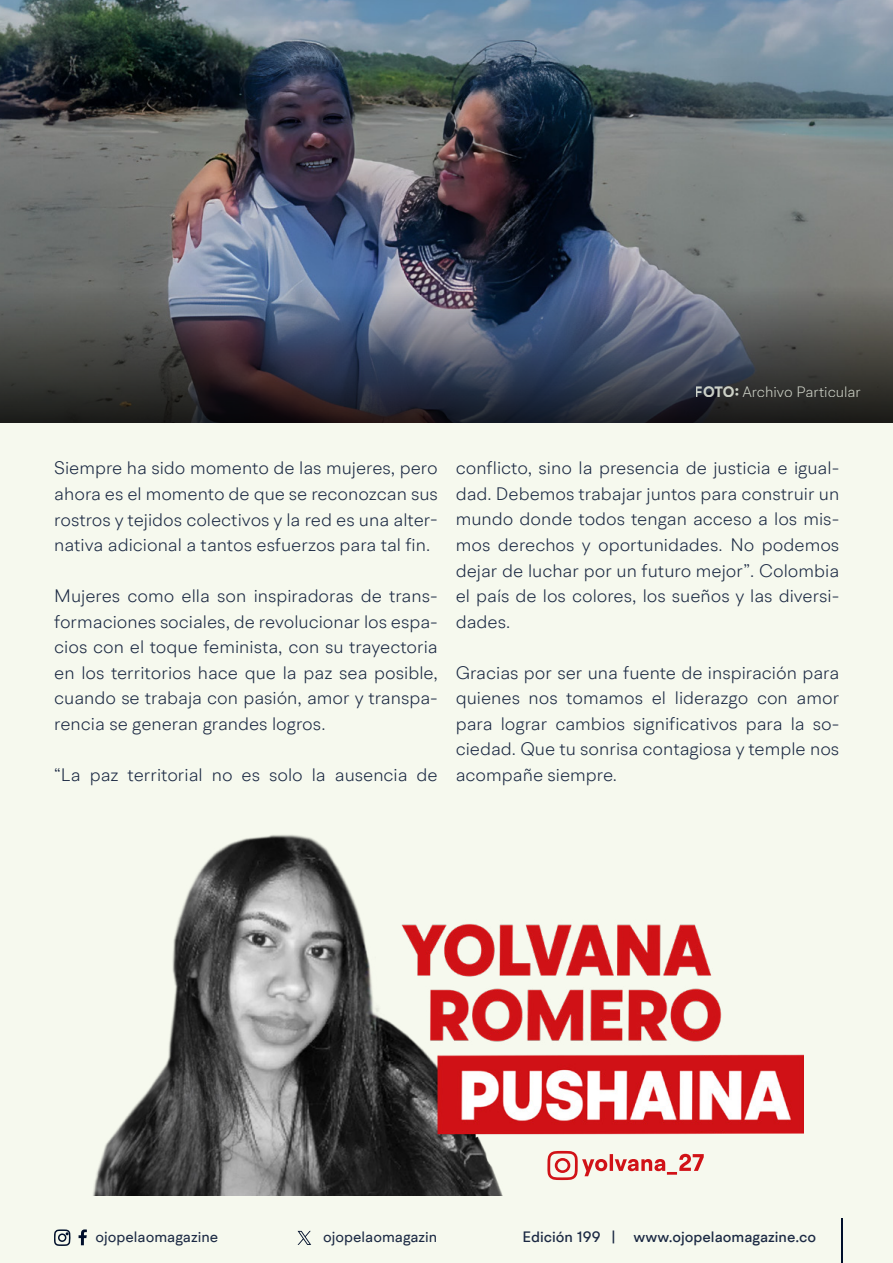
<style>
.page{position:relative;width:893px;height:1263px;background:#f6f9ee}
.page>*{position:absolute;margin:0;border:0;box-sizing:border-box;transform-origin:0 0}
.t1{font:300 18px/25.5px "BR Hendrix";color:#1b2943;text-align:justify}
.t2{font:500 15px "BR Hendrix";color:#1b2943}
.t3{font:15px "BR Hendrix";color:#1b2943}
.t4{font:300 15px "BR Hendrix";color:#f5faed}
.s1{font-weight:700}
</style>
<div class="page">
<svg style="left:79px;top:1229px;width:8px;height:16px"></svg>
<svg style="left:54px;top:1229px;width:17px;height:17px"></svg>
<hr style="left:841px;top:1219px;width:1px;height:44px;background:#000f2b">
<svg style="left:298px;top:1231px;width:13px;height:14px"></svg>
<img style="left:0;top:0;width:893px;height:286px">
<svg style="left:0;top:286px;width:893px;height:137px;background:#434752"></svg>
<img style="left:93px;top:835px;width:710px;height:360px">
<svg style="left:547px;top:1151px;width:157px;height:29px"></svg>
<p class="t4" style="left:695px;top:382px;width:168px"><span class="s1">FOTO:</span> Archivo Particular</p>
<p class="t1" style="left:54px;top:455px;width:385px">Siempre ha sido momento de las mujeres, pero ahora es el momento de que se reconozcan sus rostros y tejidos colectivos y la red es una alter&shy;nativa adicional a tantos esfuerzos para tal fin.</p>
<p class="t1" style="left:54px;top:583px;width:385px">Mujeres como ella son inspiradoras de trans&shy;formaciones sociales, de revolucionar los espa&shy;cios con el toque feminista, con su trayectoria en los territorios hace que la paz sea posible, cuando se trabaja con pasión, amor y transpa&shy;rencia se generan grandes logros.</p>
<p class="t1" style="left:54px;top:761px;width:385px">“La paz territorial no es solo la ausencia de</p>
<p class="t1" style="left:456px;top:455px;width:385px">conflicto, sino la presencia de justicia e igual&shy;dad. Debemos trabajar juntos para construir un mundo donde todos tengan acceso a los mis&shy;mos derechos y oportunidades. No podemos dejar de luchar por un futuro mejor”. Colombia el país de los colores, los sueños y las diversi&shy;dades.</p>
<p class="t1" style="left:456px;top:659px;width:385px">Gracias por ser una fuente de inspiración para quienes nos tomamos el liderazgo con amor para lograr cambios significativos para la so&shy;ciedad. Que tu sonrisa contagiosa y temple nos acompañe siempre.</p>
<p class="t3" style="left:96px;top:1227px;width:124px">ojopelaomagazine</p>
<p class="t3" style="left:323px;top:1227px;width:116px">ojopelaomagazin</p>
<p class="t2" style="left:522px;top:1227px;width:295px">Edición 199 | www.ojopelaomagazine.co</p>
</div>
